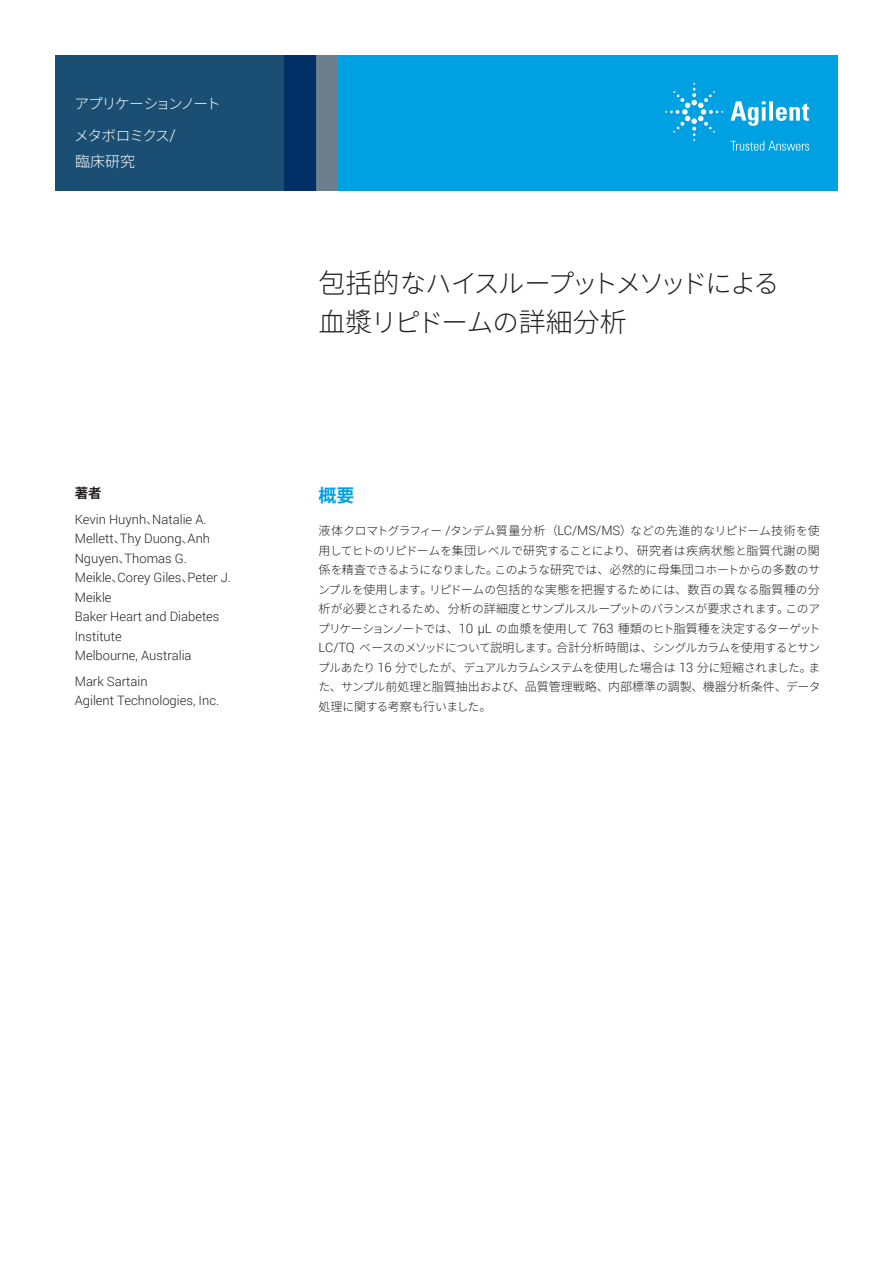
<style>
.page{position:relative;width:893px;height:1263px;background:#fff}
.page>*{position:absolute;margin:0;border:0;box-sizing:border-box;transform-origin:0 0}
.t1{font:300 27px "Noto Sans CJ Kjp";color:#231f20}
.t2{font:300 26.4px "Noto Sans CJ Kjp";letter-spacing:-.11em;color:#231f20}
.Header_1{font:700 18px "Noto Sans CJ Kjp";color:#00a1e3}
.Area_Identifier{font:300 15px "Noto Sans CJ Kjp";color:#fff}
.Doctype{font:300 14.7px "Noto Sans CJ Kjp";letter-spacing:-.115em;color:#fff}
.Area_Identifier-2{font:300 14.7px "Noto Sans CJ Kjp";letter-spacing:-.075em;color:#fff}
.DATA_author_title{font:700 13.5px "Noto Sans CJ Kjp";color:#231f20}
.DATA_author_name___i{font:300 12.9px/19.5px "Roboto";color:#231f20}
.Text{font:300 12px "Noto Sans CJ Kjp";color:#231f20}
.Text-2{font:300 11.7px/19.5px "Noto Sans CJ Kjp";letter-spacing:-.07em;color:#231f20;text-align:justify}
.s1{font-family:"Roboto";font-size:16.2px}
.s2{font-family:"Noto Sans CJ Kjp";font-size:12px}
.s3{font-size:27px}
.s4{font-size:26.4px}
.s5{font-size:12px}
.s6{font-family:"Roboto";font-size:12.9px}
.s7{font-size:11.7px}
</style>
<div class="page">
<div style="left:284px;top:55px;width:553px;height:135px;background:#00a1e3"></div>
<svg style="left:731px;top:101px;width:78px;height:25px"></svg>
<svg style="left:665px;top:83px;width:58px;height:58px"></svg>
<svg style="left:731px;top:141px;width:78px;height:10px"></svg>
<svg style="left:55px;top:55px;width:261px;height:135px;background:#164a70"></svg>
<div style="left:316px;top:55px;width:22px;height:135px;background:#6b808c"></div>
<p class="Doctype" style="left:75px;top:95px;width:148px">アプリケーションノート</p>
<p class="Area_Identifier-2" style="left:74px;top:128px;width:103px">メタボロミクス<span class="s1">/</span></p>
<p class="Area_Identifier" style="left:75px;top:153px;width:61px">臨床研究</p>
<p class="DATA_author_title" style="left:75px;top:486px;width:28px">著者</p>
<p class="DATA_author_name___i" style="left:75px;top:509px;width:158px">Kevin Huynh<span class="s2">、</span>Natalie A.<br>Mellett<span class="s2">、</span>Thy Duong<span class="s2">、</span>Anh<br>Nguyen<span class="s2">、</span>Thomas G.<br>Meikle<span class="s2">、</span>Corey Giles<span class="s2">、</span>Peter J.<br>Meikle<br>Baker Heart and Diabetes<br>Institute<br>Melbourne, Australia</p>
<p class="DATA_author_name___i" style="left:75px;top:671px;width:146px">Mark Sartain<br>Agilent Technologies, Inc.</p>
<p class="t2" style="left:319px;top:268px;width:463px"><span class="s3">包括的</span>なハイスループットメソッドによる</p>
<p class="t1" style="left:319px;top:307px;width:310px">血漿<span class="s4">リピドームの</span>詳細分析</p>
<p class="Header_1" style="left:319px;top:485px;width:37px">概要</p>
<p class="Text-2" style="left:318px;top:521px;width:504px"><span class="s5">液体</span>クロマトグラフィー <span class="s6">/</span>タンデム<span class="s5">質量分析（</span><span class="s6">LC/MS/MS</span><span class="s5">）</span>などの<span class="s5">先進的</span>なリピドーム<span class="s5">技術</span>を<span class="s5">使用</span>してヒトのリピドームを<span class="s5">集団</span>レベルで<span class="s5">研究</span>することにより<span class="s5">、研究者</span>は<span class="s5">疾病状態</span>と<span class="s5">脂質代謝</span>の<span class="s5">関係</span>を<span class="s5">精査</span>できるようになりました<span class="s5">。</span>このような<span class="s5">研究</span>では<span class="s5">、必然的</span>に<span class="s5">母集団</span>コホートからの<span class="s5">多数</span>のサンプルを<span class="s5">使用</span>します<span class="s5">。</span>リピドームの<span class="s5">包括的</span>な<span class="s5">実態</span>を<span class="s5">把握</span>するためには<span class="s5">、数百</span>の<span class="s5">異</span>なる<span class="s5">脂質種</span>の<span class="s5">分析</span>が<span class="s5">必要</span>とされるため<span class="s5">、分析</span>の<span class="s5">詳細度</span>とサンプルスループットのバランスが<span class="s5">要求</span>されます<span class="s5">。</span>このアプリケーションノートでは<span class="s5">、</span><span class="s6">10 µL</span> の<span class="s5">血漿</span>を<span class="s5">使用</span>して <span class="s6">763</span> <span class="s5">種類</span>のヒト<span class="s5">脂質種</span>を<span class="s5">決定</span>するターゲット<span class="s6">LC/TQ</span> ベースのメソッドについて<span class="s5">説明</span>します<span class="s5">。合計分析時間</span>は<span class="s5">、</span>シングルカラムを<span class="s5">使用</span>するとサンプルあたり <span class="s6">16</span> <span class="s5">分</span>でしたが<span class="s5">、</span>デュアルカラムシステムを<span class="s5">使用</span>した<span class="s5">場合</span>は <span class="s6">13</span> <span class="s5">分</span>に<span class="s5">短縮</span>されました<span class="s5">。</span>ま</p>
<p class="Text" style="left:318px;top:680px;width:504px"><span class="s7">た</span>、<span class="s7">サンプル</span>前処理<span class="s7">と</span>脂質抽出<span class="s7">および</span>、品質管理戦略、内部標準<span class="s7">の</span>調製、機器分析条件、<span class="s7">データ</span></p>
<p class="Text-2" style="left:319px;top:697px;width:174px"><span class="s5">処理</span>に<span class="s5">関</span>する<span class="s5">考察</span>も<span class="s5">行</span>いました<span class="s5">。</span></p>
</div>
